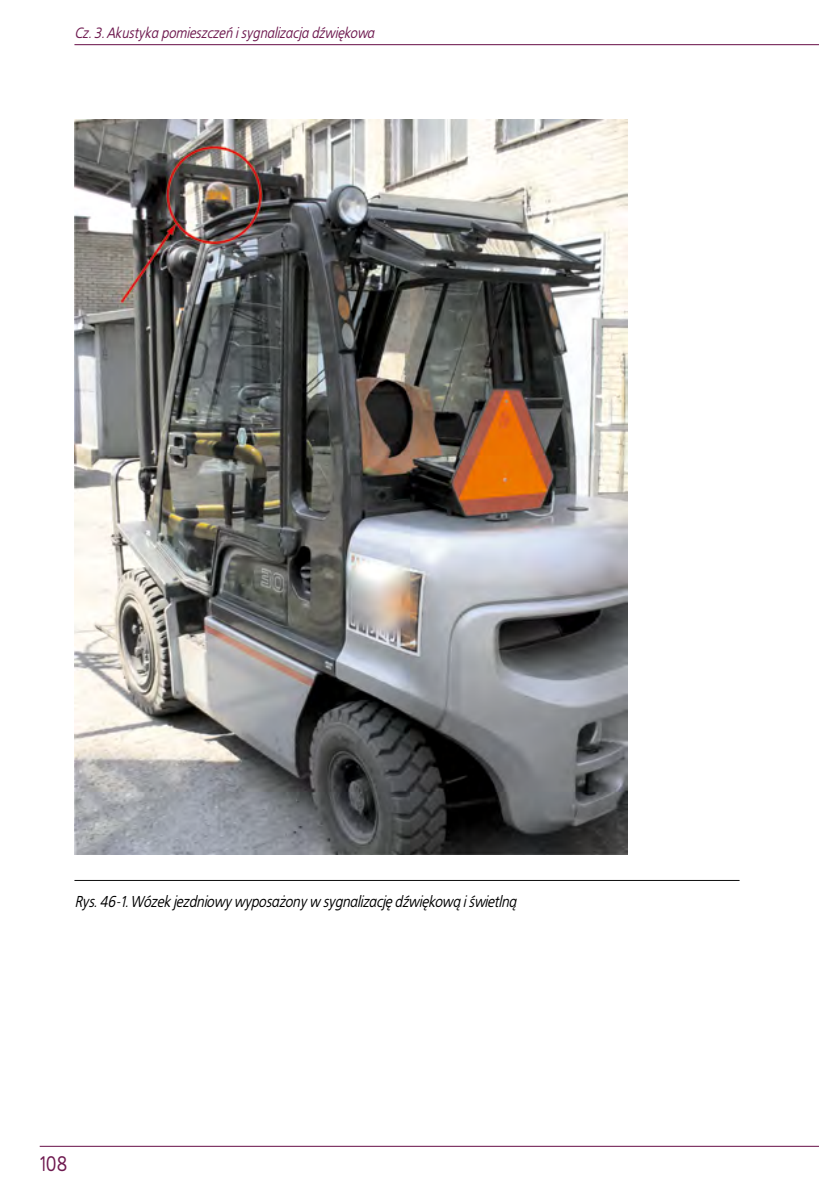
<style>
.page{position:relative;width:819px;height:1191px;background:#fff}
.page>*{position:absolute;margin:0;border:0;box-sizing:border-box;transform-origin:0 0}
.t1{font:21px "EFN Bureau";color:#6e194f}
.t2{font:italic 15.75px "EFN Bureau";letter-spacing:-.01em;color:#000}
.t3{font:italic 14.88px "EFN Bureau";color:#6e194f}
</style>
<div class="page">
<hr style="left:74px;top:44px;width:745px;height:1px;background:#6e194f">
<hr style="left:40px;top:1145px;width:779px;height:1px;background:#6e194f">
<hr style="left:74px;top:880px;width:665px;height:1px;background:#000">
<img style="left:74px;top:119px;width:553px;height:735px">
<p class="t3" style="left:74px;top:23px;width:301px">Cz. 3. Akustyka pomieszczeń i sygnalizacja dźwiękowa</p>
<p class="t2" style="left:74px;top:891px;width:443px">Rys. 46-1. Wózek jezdniowy wyposażony w sygnalizację dźwiękową i świetlną</p>
<h1 class="t1" style="left:40px;top:1149px;width:29px">108</h1>
</div>
